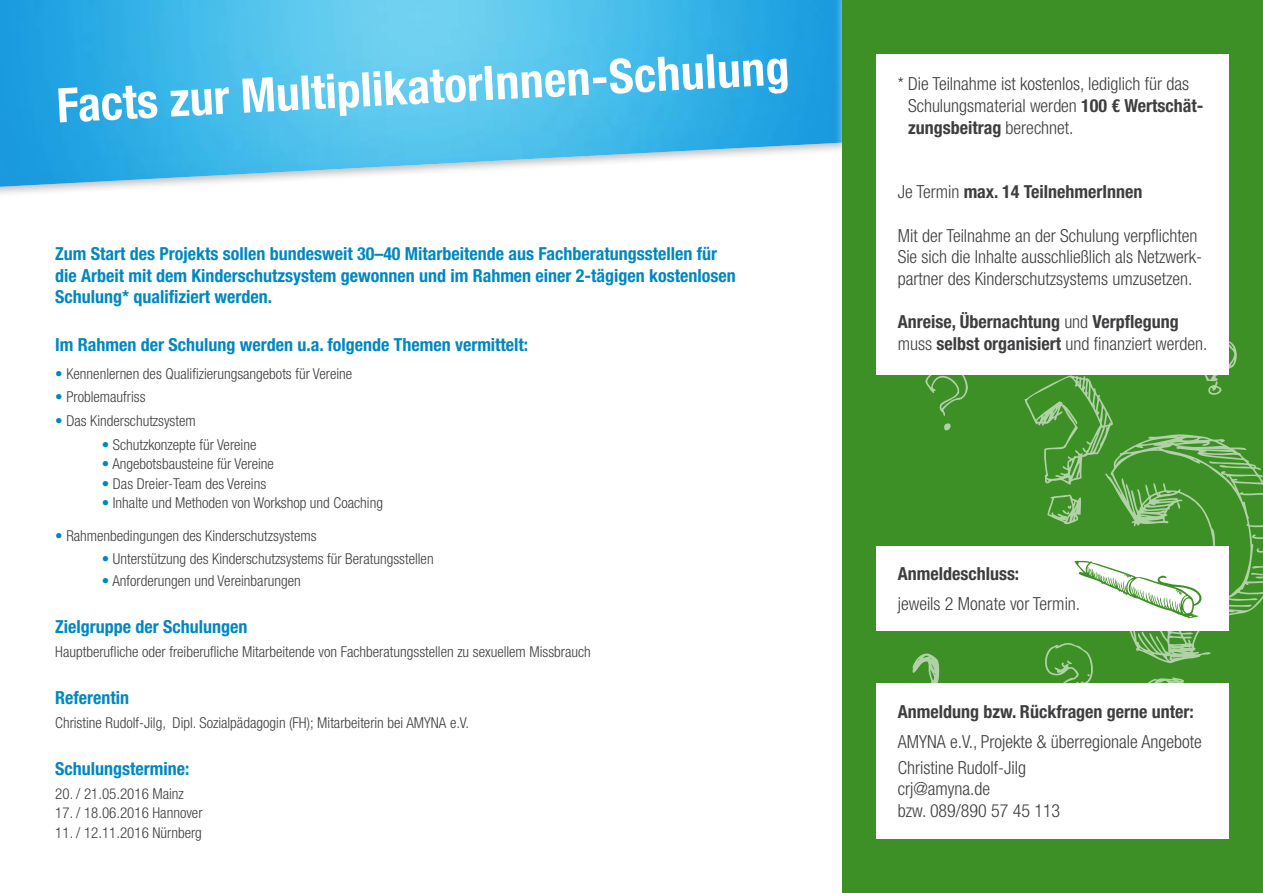
<style>
.page{position:relative;width:1263px;height:893px;background:#fff}
.page>*{position:absolute;margin:0;border:0;box-sizing:border-box;transform-origin:0 0}
.t1{font:700 condensed 47.7px "Helvetica Neue LT Std";color:#fff}
.t2{font:300 condensed 18px/21.6px "Helvetica Neue LT Pro";color:#3e3d40}
.t3{font:700 condensed 18px/21.6px "Helvetica Neue LT Pro";color:#0087c1}
.t4{font:700 condensed 18px/21.6px "Helvetica Neue LT Pro";color:#3e3d40}
.t5{font:300 condensed 15px "Helvetica Neue LT Pro";color:#3e3d40}
.s1{color:#0087c1}
.s2{font-weight:700}
.s3{font-weight:300}
</style>
<div class="page">
<img style="left:0;top:0;width:834px;height:187px">
<div style="left:842px;top:0;width:421px;height:893px;background:#3d9025"></div>
<svg style="left:925px;top:375px;width:43px;height:41px"></svg>
<svg style="left:944px;top:423px;width:7px;height:8px"></svg>
<svg style="left:911px;top:653px;width:28px;height:31px"></svg>
<div style="left:876px;top:684px;width:352px;height:155px;background:#fff"></div>
<div style="left:876px;top:54px;width:352px;height:321px;background:#fff"></div>
<div style="left:876px;top:546px;width:352px;height:85px;background:#fff"></div>
<svg style="left:1024px;top:338px;width:239px;height:401px"></svg>
<p class="t1" style="left:55px;top:77px;width:735px;rotate:-3deg">Facts zur MultiplikatorInnen-Schulung</p>
<p class="t3" style="left:55px;top:243px;width:682px">Zum Start des Projekts sollen bundesweit 30–40 Mitarbeitende aus Fachberatungsstellen für die Arbeit mit dem Kinderschutzsystem gewonnen und im Rahmen einer 2-tägigen kostenlosen<br>Schulung* qualifiziert werden.</p>
<p class="t3" style="left:55px;top:333px;width:474px">Im Rahmen der Schulung werden u.a. folgende Themen vermittelt:</p>
<p class="t5" style="left:55px;top:365px;width:298px"><span class="s1">•</span> Kennenlernen des Qualifizierungsangebots für Vereine</p>
<p class="t5" style="left:55px;top:388px;width:92px"><span class="s1">•</span> Problemaufriss</p>
<p class="t5" style="left:55px;top:412px;width:142px"><span class="s1">•</span> Das Kinderschutzsystem</p>
<p class="t5" style="left:102px;top:436px;width:156px"><span class="s1">•</span> Schutzkonzepte für Vereine</p>
<p class="t5" style="left:102px;top:455px;width:174px"><span class="s1">•</span> Angebotsbausteine für Vereine</p>
<p class="t5" style="left:102px;top:475px;width:166px"><span class="s1">•</span> Das Dreier-Team des Vereins</p>
<p class="t5" style="left:102px;top:494px;width:283px"><span class="s1">•</span> Inhalte und Methoden von Workshop und Coaching</p>
<p class="t5" style="left:55px;top:527px;width:263px"><span class="s1">•</span> Rahmenbedingungen des Kinderschutzsystems</p>
<p class="t5" style="left:102px;top:550px;width:333px"><span class="s1">•</span> Unterstützung des Kinderschutzsystems für Beratungsstellen</p>
<p class="t5" style="left:102px;top:572px;width:201px"><span class="s1">•</span> Anforderungen und Vereinbarungen</p>
<p class="t3" style="left:55px;top:616px;width:194px">Zielgruppe der Schulungen</p>
<p class="t5" style="left:55px;top:643px;width:537px">Hauptberufliche oder freiberufliche Mitarbeitende von Fachberatungsstellen zu sexuellem Missbrauch</p>
<p class="t3" style="left:55px;top:687px;width:75px">Referentin</p>
<p class="t5" style="left:55px;top:714px;width:415px">Christine Rudolf-Jilg, Dipl. Sozialpädagogin (FH); Mitarbeiterin bei AMYNA e.V.</p>
<p class="t3" style="left:55px;top:758px;width:136px">Schulungstermine:</p>
<p class="t5" style="left:55px;top:785px;width:130px">20. / 21.05.2016 Mainz</p>
<p class="t5" style="left:55px;top:804px;width:149px">17. / 18.06.2016 Hannover</p>
<p class="t5" style="left:55px;top:824px;width:148px">11. / 12.11.2016 Nürnberg</p>
<p class="t2" style="left:908px;top:73px;width:297px;text-indent:-10px">* Die Teilnahme ist kostenlos, lediglich für das<br>Schulungsmaterial werden <span class="s2">100 € Wertschät&shy;zungsbeitrag</span> berechnet.</p>
<p class="t4" style="left:898px;top:181px;width:246px"><span class="s3">Je Termin</span> max. 14 TeilnehmerInnen</p>
<p class="t2" style="left:898px;top:224px;width:306px">Mit der Teilnahme an der Schulung verpflichten<br>Sie sich die Inhalte ausschließlich als Netzwerk&shy;partner des Kinderschutzsystems umzusetzen.</p>
<p class="t4" style="left:898px;top:311px;width:311px">Anreise, Übernachtung <span class="s3">und</span> Verpflegung <span class="s3">muss</span> selbst organisiert <span class="s3">und finanziert werden.</span></p>
<p class="t4" style="left:898px;top:563px;width:123px">Anmeldeschluss:</p>
<p class="t2" style="left:898px;top:593px;width:184px">jeweils 2 Monate vor Termin.</p>
<p class="t4" style="left:898px;top:701px;width:298px">Anmeldung bzw. Rückfragen gerne unter:</p>
<p class="t2" style="left:898px;top:731px;width:306px">AMYNA e.V., Projekte &amp; überregionale Angebote</p>
<p class="t2" style="left:898px;top:757px;width:164px">Christine Rudolf-Jilg crj@amyna.de<br>bzw. 089/890 57 45 113</p>
</div>
